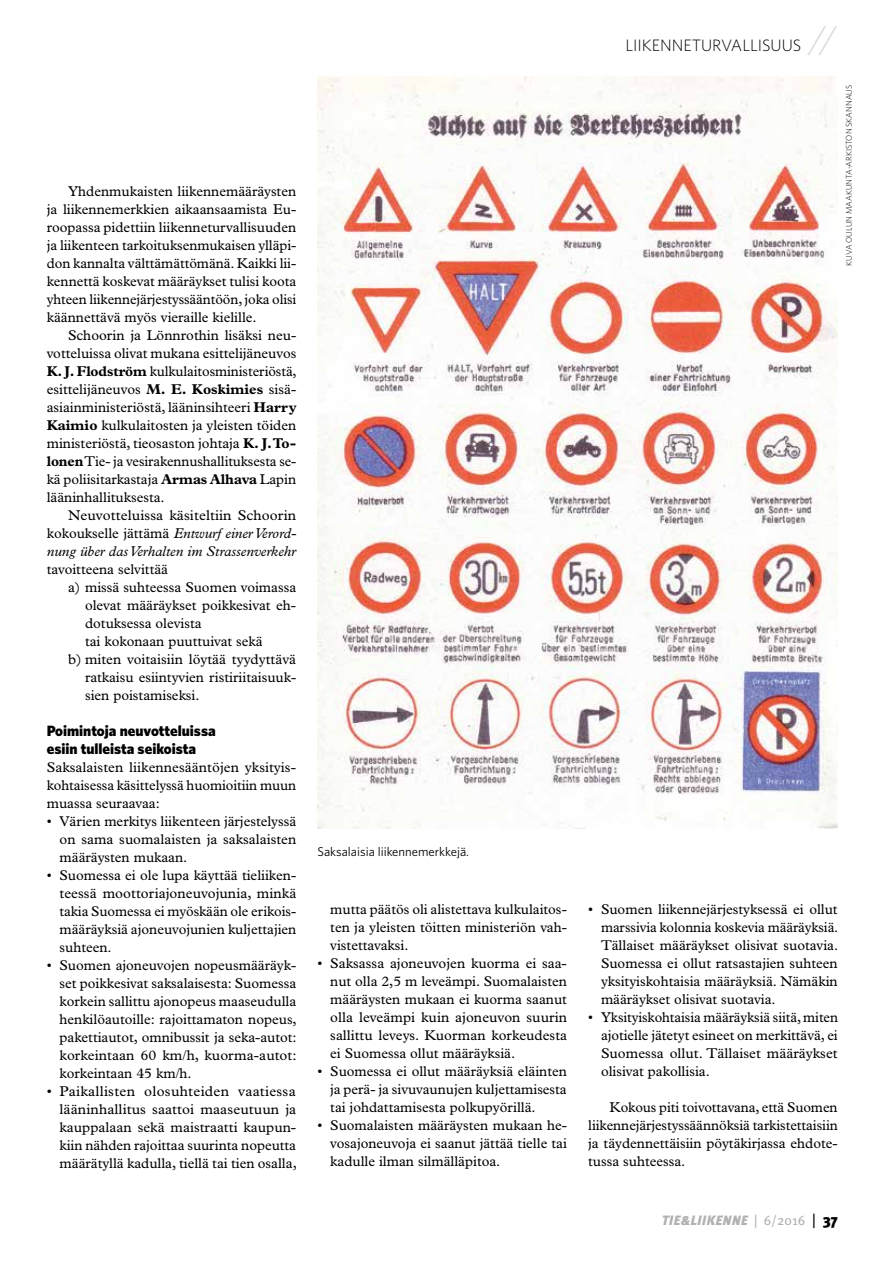
<style>
.page{position:relative;width:893px;height:1263px;background:#fff}
.page>*{position:absolute;margin:0;border:0;box-sizing:border-box;transform-origin:0 0}
.t1{font:300 16.5px "Whitney";color:#000}
.t2{font:900 15px/18px "Whitney";color:#000}
.t3{font:14.25px/18px "Plantin";color:#000;text-align:justify}
.t4{font:italic 14.25px/18px "Plantin";color:#000;text-align:justify}
.t5{font:italic 900 13.5px "Meta Plus";color:#b3b2b2}
.t6{font:12.75px "Whitney";color:#000}
.t7{font:300 8.25px "Whitney";color:#000}
.s1{font-weight:700}
.s2{font-style:normal}
.s3{font-size:36px;color:#dadada}
.s4{font-family:"Meta";font-weight:400;font-style:normal}
.s5{font-family:"Meta";font-weight:400;font-style:normal;font-size:15px;color:#000}
.s6{font-family:"Meta";font-style:normal;font-size:15px;color:#000}
</style>
<div class="page">
<img style="left:317px;top:77px;width:521px;height:751px">
<p class="t3" style="left:47px;top:182px;width:251px;text-indent:21px">Yhdenmukaisten liikennemääräysten ja liikennemerkkien aikaansaamista Eu&shy;roopassa pidettiin liikenneturvallisuuden ja liikenteen tarkoituksenmukaisen ylläpi&shy;don kannalta välttämättömänä. Kaikki lii&shy;kennettä koskevat määräykset tulisi koota yhteen liikennejärjestyssääntöön, joka olisi käännettävä myös vieraille kielille.</p>
<p class="t3" style="left:47px;top:326px;width:251px;text-indent:21px">Schoorin ja Lönnrothin lisäksi neu&shy;votteluissa olivat mukana esittelijäneuvos <span class="s1">K. J. Flodström</span> kulkulaitosministeriöstä, esittelijäneuvos <span class="s1">M. E. Koskimies</span> sisä&shy;asiainministeriöstä, lääninsihteeri <span class="s1">Harry Kaimio</span> kulkulaitosten ja yleisten töiden ministeriöstä, tieosaston johtaja <span class="s1">K. J. To&shy;lonen</span> Tie- ja vesirakennushallituksesta se&shy;kä poliisitarkastaja <span class="s1">Armas Alhava</span> Lapin lääninhallituksesta.</p>
<p class="t4" style="left:47px;top:506px;width:251px;text-indent:21px"><span class="s2">Neuvotteluissa käsiteltiin Schoorin kokoukselle jättämä</span> Entwurf einer Verord&shy;nung über das Verhalten im Strassenverkehr</p>
<p class="t3" style="left:47px;top:560px;width:123px">tavoitteena selvittää</p>
<p class="t3" style="left:68px;top:578px;width:230px">a) missä suhteessa Suomen voimassa</p>
<p class="t3" style="left:85px;top:596px;width:213px">olevat määräykset poikkesivat eh-</p>
<p class="t3" style="left:85px;top:614px;width:118px">dotuksessa olevista</p>
<p class="t3" style="left:85px;top:632px;width:179px">tai kokonaan puuttuivat sekä</p>
<p class="t3" style="left:68px;top:650px;width:230px">b) miten voitaisiin löytää tyydyttävä</p>
<p class="t3" style="left:85px;top:668px;width:213px">ratkaisu esiintyvien ristiriitaisuuk-</p>
<p class="t3" style="left:85px;top:686px;width:116px">sien poistamiseksi.</p>
<p class="t2" style="left:47px;top:721px;width:171px">Poimintoja neuvotteluissa esiin tulleista seikoista</p>
<p class="t3" style="left:47px;top:758px;width:251px">Saksalaisten liikennesääntöjen yksityis&shy;kohtaisessa käsittelyssä huomioitiin muun muassa seuraavaa:</p>
<p class="t3" style="left:60px;top:812px;width:238px;text-indent:-13px">• Värien merkitys liikenteen järjestelyssä on sama suomalaisten ja saksalaisten määräysten mukaan.</p>
<p class="t3" style="left:60px;top:866px;width:238px;text-indent:-13px">• Suomessa ei ole lupa käyttää tieliiken&shy;teessä moottoriajoneuvojunia, minkä takia Suomessa ei myöskään ole erikois&shy;määräyksiä ajoneuvojunien kuljettajien suhteen.</p>
<p class="t3" style="left:60px;top:956px;width:239px;text-indent:-13px">• Suomen ajoneuvojen nopeusmääräyk&shy;set poikkesivat saksalaisesta: Suomessa korkein sallittu ajonopeus maaseudulla henkilöautoille: rajoittamaton nopeus, pakettiautot, omnibussit ja seka-autot: korkeintaan 60 km/h, kuorma-autot: korkeintaan 45 km/h.</p>
<p class="t3" style="left:60px;top:1082px;width:239px;text-indent:-13px">• Paikallisten olosuhteiden vaatiessa lääninhallitus saattoi maaseutuun ja kauppalaan sekä maistraatti kaupun&shy;kiin nähden rajoittaa suurinta nopeutta määrätyllä kadulla, tiellä tai tien osalla,</p>
<p class="t6" style="left:317px;top:844px;width:153px">Saksalaisia liikennemerkkejä.</p>
<p class="t3" style="left:330px;top:901px;width:238px">mutta päätös oli alistettava kulkulaitos&shy;ten ja yleisten töitten ministeriön vah&shy;vistettavaksi.</p>
<p class="t3" style="left:330px;top:955px;width:238px;text-indent:-13px">• Saksassa ajoneuvojen kuorma ei saa&shy;nut olla 2,5 m leveämpi. Suomalaisten määräysten mukaan ei kuorma saanut olla leveämpi kuin ajoneuvon suurin sallittu leveys. Kuorman korkeudesta ei Suomessa ollut määräyksiä.</p>
<p class="t3" style="left:330px;top:1063px;width:238px;text-indent:-13px">• Suomessa ei ollut määräyksiä eläinten ja perä- ja sivuvaunujen kuljettamisesta tai johdattamisesta polkupyörillä.</p>
<p class="t3" style="left:330px;top:1117px;width:238px;text-indent:-13px">• Suomalaisten määräysten mukaan he&shy;vosajoneuvoja ei saanut jättää tielle tai kadulle ilman silmälläpitoa.</p>
<p class="t1" style="left:625px;top:36px;width:214px">LIIKENNETURVALLISUUS <span class="s3">//</span></p>
<p class="t7" style="left:844px;top:266px;width:183px;rotate:-90deg">KUVA OULUN MAAKUNTA-ARKISTON SKANNAUS</p>
<p class="t3" style="left:601px;top:901px;width:239px;text-indent:-13px">• Suomen liikennejärjestyksessä ei ollut marssivia kolonnia koskevia määräyksiä.<br>Tällaiset määräykset olisivat suotavia.<br>Suomessa ei ollut ratsastajien suhteen yksityiskohtaisia määräyksiä. Nämäkin määräykset olisivat suotavia.</p>
<p class="t3" style="left:601px;top:1009px;width:239px;text-indent:-13px">• Yksityiskohtaisia määräyksiä siitä, miten ajotielle jätetyt esineet on merkittävä, ei Suomessa ollut. Tällaiset määräykset olisivat pakollisia.</p>
<p class="t3" style="left:588px;top:1099px;width:251px;text-indent:21px">Kokous piti toivottavana, että Suomen liikennejärjestyssäännöksiä tarkistettaisiin ja täydennettäisiin pöytäkirjassa ehdote&shy;tussa suhteessa.</p>
<p class="t5" style="left:662px;top:1212px;width:177px">TIE&amp;LIIKENNE <span class="s4">| 6/2016</span> <span class="s5">|</span> <span class="s6">37</span></p>
</div>
